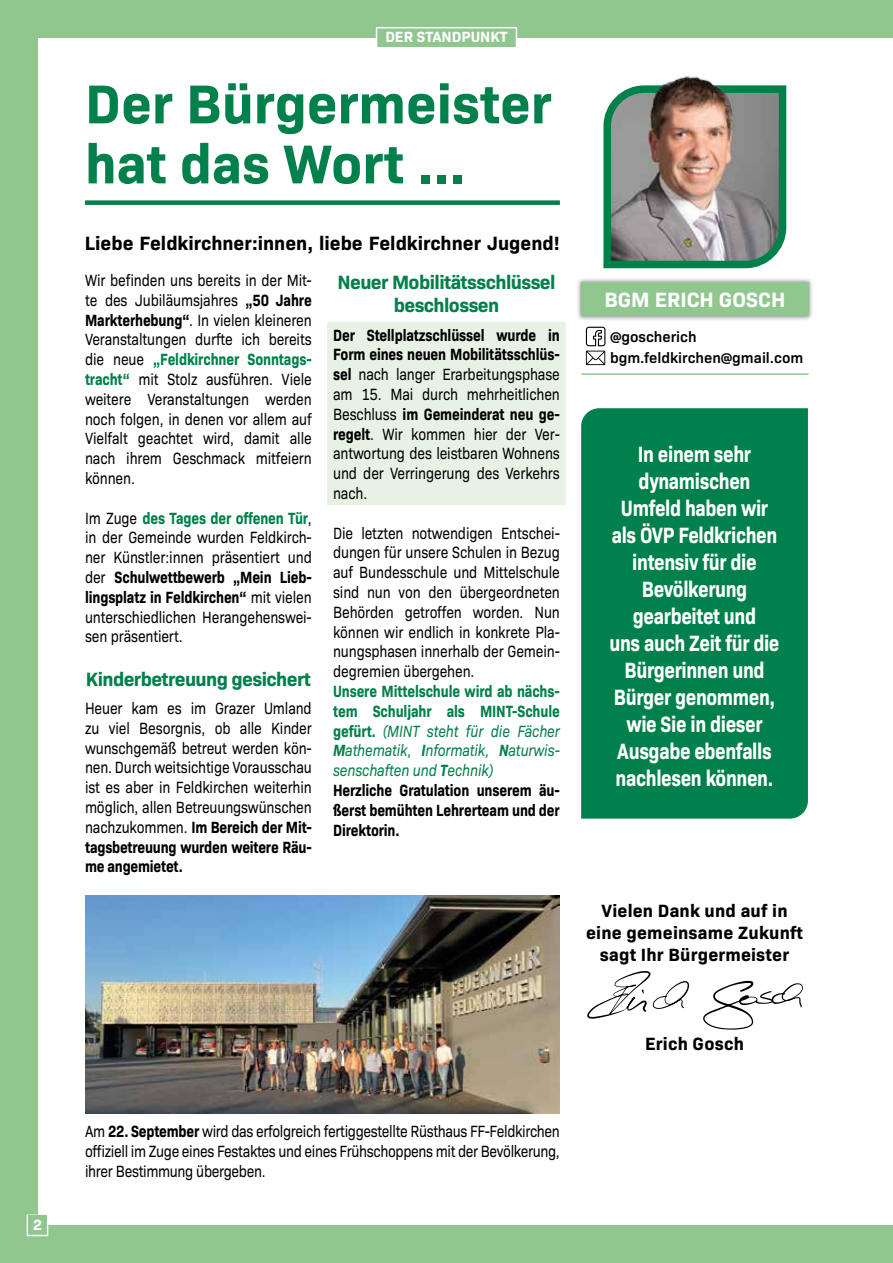
<style>
.page{position:relative;width:893px;height:1263px;background:#8fc78f}
.page>*{position:absolute;margin:0;border:0;box-sizing:border-box;transform-origin:0 0}
.t1{font:700 55.5px/60px "Bio Sans";color:#00804a}
.t2{font:700 22.5px/27px "Bio Sans";letter-spacing:-.02em;color:#fff;text-align:center;scale:.85 1}
.t3{font:700 21px "Bio Sans";color:#fff}
.t4{font:700 19.5px/23.4px "Bio Sans";letter-spacing:-.03em;color:#00804a;text-align:center}
.t5{font:700 19.5px "Bio Sans";color:#000}
.t6{font:700 18px/21.6px "Bio Sans";letter-spacing:.01em;color:#000;text-align:center}
.t7{font:16.5px/19.8px "Bio Sans";letter-spacing:-.01em;color:#000;text-align:justify;scale:.85 1}
.t8{font:italic 16.5px/19.8px "Bio Sans";letter-spacing:-.01em;color:#00804a;scale:.85 1}
.t9{font:600 15px "Bio Sans";color:#000}
.t10{font:700 15px "Bio Sans";color:#fff}
.s1{font-weight:700}
.s2{font-weight:700;color:#00804a}
.s3{font-weight:700;font-style:normal}
.s4{font-weight:700;font-style:normal;color:#000}
</style>
<div class="page">
<div style="left:38px;top:38px;width:855px;height:1187px;background:#fff"></div>
<div style="left:27px;top:1214px;width:21px;height:22px;background:#8fc78f;border:2px solid #fff"></div>
<div style="left:28px;top:1215px;width:19px;height:15px;background:#8fc78f"></div>
<div style="left:376px;top:27px;width:141px;height:22px;background:#8fc78f;border:2px solid #fff"></div>
<div style="left:327px;top:322px;width:239px;height:183px;background:#e7f2e5"></div>
<div style="left:85px;top:200px;width:475px;height:5px;background:#00804a"></div>
<svg style="left:703px;top:981px;width:100px;height:49px"></svg>
<svg style="left:587px;top:971px;width:102px;height:48px"></svg>
<div style="left:576px;top:278px;width:237px;height:43px;background:#000;opacity:.5"></div>
<div style="left:581px;top:282px;width:228px;height:34px;background:#8fc78f"></div>
<hr style="left:581px;top:373px;width:228px;height:2px;background:#8fc78f">
<svg style="left:585px;top:317px;width:21px;height:48px"></svg>
<img style="left:603px;top:85px;width:184px;height:184px">
<img style="left:630px;top:75px;width:130px;height:52px">
<div style="left:581px;top:408px;width:227px;height:411px;background:#00804a"></div>
<img style="left:85px;top:895px;width:475px;height:218px">
<p class="t10" style="left:33px;top:1213px;width:10px">2</p>
<p class="t10" style="left:385px;top:26px;width:124px">DER STANDPUNKT</p>
<h1 class="t1" style="left:85px;top:69px;width:468px">Der Bürgermeister hat das Wort ...</h1>
<p class="t5" style="left:85px;top:228px;width:476px">Liebe Feldkirchner:innen, liebe Feldkirchner Jugend!</p>
<p class="t7" style="left:85px;top:269px;width:268px">Wir befinden uns bereits in der Mit&shy;te des Jubiläumsjahres <span class="s1">„50 Jahre Markterhebung“</span>. In vielen kleineren Veranstaltungen durfte ich bereits die neue <span class="s2">„Feldkirchner Sonntags&shy;tracht“</span> mit Stolz ausführen. Viele weitere Veranstaltungen werden noch folgen, in denen vor allem auf Vielfalt geachtet wird, damit alle nach ihrem Geschmack mitfeiern können.</p>
<p class="t7" style="left:85px;top:507px;width:268px">Im Zuge <span class="s2">des Tages der offenen Tür</span>, in der Gemeinde wurden Feldkirch&shy;ner Künstler:innen präsentiert und der <span class="s1">Schulwettbewerb „Mein Lieb&shy;lingsplatz in Feldkirchen“</span> mit vielen unterschiedlichen Herangehenswei&shy;sen präsentiert.</p>
<p class="t4" style="left:86px;top:665px;width:227px">Kinderbetreuung gesichert</p>
<p class="t7" style="left:85px;top:697px;width:268px">Heuer kam es im Grazer Umland zu viel Besorgnis, ob alle Kinder wunschgemäß betreut werden kön&shy;nen. Durch weitsichtige Vorausschau ist es aber in Feldkirchen weiterhin möglich, allen Betreuungswünschen nachzukommen. <span class="s1">Im Bereich der Mit&shy;tagsbetreuung wurden weitere Räu&shy;me angemietet.</span></p>
<p class="t4" style="left:337px;top:269px;width:220px">Neuer Mobilitätsschlüssel beschlossen</p>
<p class="t7" style="left:333px;top:324px;width:268px"><span class="s1">Der Stellplatzschlüssel wurde in Form eines neuen Mobilitätsschlüs&shy;sel</span> nach langer Erarbeitungsphase am 15. Mai durch mehrheitlichen Beschluss <span class="s1">im Gemeinderat neu ge&shy;regelt</span>. Wir kommen hier der Ver&shy;antwortung des leistbaren Wohnens und der Verringerung des Verkehrs nach.</p>
<p class="t7" style="left:333px;top:522px;width:268px">Die letzten notwendigen Entschei&shy;dungen für unsere Schulen in Bezug auf Bundesschule und Mittelschule sind nun von den übergeordneten Behörden getroffen worden. Nun können wir endlich in konkrete Pla&shy;nungsphasen innerhalb der Gemein&shy;degremien übergehen.</p>
<p class="t8" style="left:333px;top:680px;width:268px"><span class="s3">Unsere Mittelschule wird ab nächs&shy;tem Schuljahr als MINT-Schule gefürt.</span> (MINT steht für die Fächer<br><span class="s1">M</span>athematik, <span class="s1">I</span>nformatik, <span class="s1">N</span>aturwis&shy;senschaften und <span class="s1">T</span>echnik)<br><span class="s4">Herzliche Gratulation unserem äu&shy;ßerst bemühten Lehrerteam und der<br>Direktorin.</span></p>
<p class="t3" style="left:604px;top:283px;width:182px">BGM ERICH GOSCH</p>
<p class="t9" style="left:610px;top:325px;width:88px">@goscherich</p>
<p class="t9" style="left:610px;top:347px;width:195px">bgm.feldkirchen@gmail.com</p>
<h2 class="t2" style="left:609px;top:439px;width:202px">In einem sehr dynamischen<br>Umfeld haben wir als ÖVP Feldkrichen intensiv für die<br>Bevölkerung gearbeitet und<br>uns auch Zeit für die<br>Bürgerinnen und<br>Bürger genommen, wie Sie in dieser<br>Ausgabe ebenfalls nachlesen können.</h2>
<p class="t6" style="left:586px;top:899px;width:218px">Vielen Dank und auf in eine gemeinsame Zukunft sagt Ihr Bürgermeister</p>
<p class="t6" style="left:645px;top:1032px;width:100px">Erich Gosch</p>
<p class="t7" style="left:85px;top:1120px;width:560px">Am <span class="s1">22. September</span> wird das erfolgreich fertiggestellte Rüsthaus FF-Feldkirchen offiziell im Zuge eines Festaktes und eines Frühschoppens mit der Bevölkerung, ihrer Bestimmung übergeben.</p>
</div>
